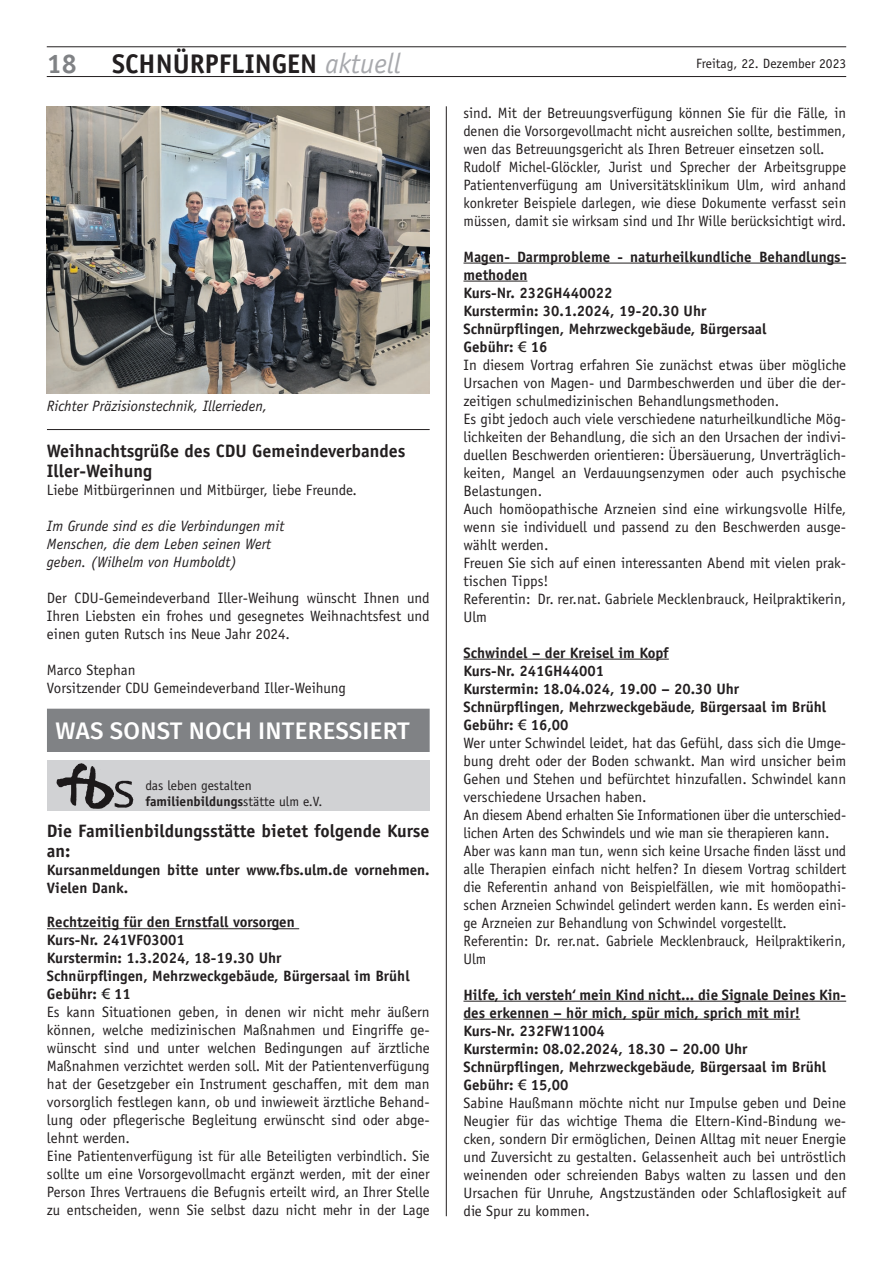
<style>
.page{position:relative;width:893px;height:1263px;background:#fff}
.page>*{position:absolute;margin:0;border:0;box-sizing:border-box;transform-origin:0 0}
.t1{font:700 27px "Officina Sans";color:#231f20}
.t2{font:700 27px "Officina Sans";color:#808285}
.t3{font:500 24px "Fira Sans";letter-spacing:.01em;color:#fff}
.t4{font:700 18px/19.5px "Officina Sans";color:#231f20}
.t5{font:15px/18px "Officina Sans";color:#231f20}
.t6{font:italic 15px/18px "Officina Sans";color:#231f20}
.t7{font:700 15px/18px "Officina Sans";color:#231f20}
.t8{font:13.5px/16.2px "Officina Sans";color:#231f20}
.s1{font-weight:400;font-style:italic;font-size:28.35px;color:#a8a9ad}
.s2{font-weight:700}
.s3{font-family:"Linotype Euro Font Ato F"}
</style>
<div class="page">
<hr style="left:47px;top:76px;width:799px;height:1px;background:#231f20">
<hr style="left:47px;top:47px;width:799px;height:1px;background:#231f20">
<hr style="left:446px;top:106px;width:1px;height:1110px;background:#231f20">
<hr style="left:463px;top:263px;width:383px;height:1px;background:#231f20">
<hr style="left:463px;top:281px;width:64px;height:1px;background:#231f20">
<hr style="left:463px;top:659px;width:206px;height:1px;background:#231f20">
<hr style="left:463px;top:1001px;width:383px;height:1px;background:#231f20">
<hr style="left:463px;top:1019px;width:337px;height:1px;background:#231f20">
<hr style="left:47px;top:429px;width:383px;height:1px;background:#231f20">
<hr style="left:47px;top:928px;width:252px;height:1px;background:#231f20">
<img style="left:47px;top:106px;width:383px;height:287px">
<div style="left:47px;top:709px;width:383px;height:42px;background:#808285"></div>
<div style="left:47px;top:760px;width:383px;height:51px;background:#d1d2d4"></div>
<img style="left:56px;top:763px;width:78px;height:45px">
<h1 class="t2" style="left:47px;top:47px;width:32px">18</h1>
<h1 class="t1" style="left:112px;top:47px;width:290px">SCHNÜRPFLINGEN <span class="s1">aktuell</span></h1>
<p class="t8" style="left:696px;top:55px;width:152px">Freitag, 22. Dezember 2023</p>
<p class="t5" style="left:463px;top:104px;width:384px">sind. Mit der Betreuungsverfügung können Sie für die Fälle, in denen die Vorsorgevollmacht nicht ausreichen sollte, bestimmen, wen das Betreuungsgericht als Ihren Betreuer einsetzen soll.<br>Rudolf Michel-Glöckler, Jurist und Sprecher der Arbeitsgruppe Patientenverfügung am Universitätsklinikum Ulm, wird anhand konkreter Beispiele darlegen, wie diese Dokumente verfasst sein müssen, damit sie wirksam sind und Ihr Wille berücksichtigt wird.</p>
<p class="t5" style="left:463px;top:248px;width:384px"><span class="s2">Magen- Darmprobleme - naturheilkundliche Behandlungs&shy;methoden<br>Kurs-Nr. 232GH440022<br>Kurstermin: 30.1.2024, 19-20.30 Uhr<br>Schnürpflingen, Mehrzweckgebäude, Bürgersaal<br>Gebühr:</span> <span class="s3">3</span> <span class="s2">16<br></span>In diesem Vortrag erfahren Sie zunächst etwas über mögliche Ursachen von Magen- und Darmbeschwerden und über die der&shy;zeitigen schulmedizinischen Behandlungsmethoden.<br>Es gibt jedoch auch viele verschiedene naturheilkundliche Mög&shy;lichkeiten der Behandlung, die sich an den Ursachen der indivi&shy;duellen Beschwerden orientieren: Übersäuerung, Unverträglich&shy;keiten, Mangel an Verdauungsenzymen oder auch psychische Belastungen.<br>Auch homöopathische Arzneien sind eine wirkungsvolle Hilfe, wenn sie individuell und passend zu den Beschwerden ausge&shy;wählt werden.<br>Freuen Sie sich auf einen interessanten Abend mit vielen prak&shy;tischen Tipps!<br>Referentin: Dr. rer.nat. Gabriele Mecklenbrauck, Heilpraktikerin, Ulm</p>
<p class="t5" style="left:463px;top:644px;width:384px"><span class="s2">Schwindel – der Kreisel im Kopf<br>Kurs-Nr. 241GH44001<br>Kurstermin: 18.04.024, 19.00 – 20.30 Uhr<br>Schnürpflingen, Mehrzweckgebäude, Bürgersaal im Brühl Gebühr:</span> <span class="s3">3</span> <span class="s2">16,00<br></span>Wer unter Schwindel leidet, hat das Gefühl, dass sich die Umge&shy;bung dreht oder der Boden schwankt. Man wird unsicher beim Gehen und Stehen und befürchtet hinzufallen. Schwindel kann verschiedene Ursachen haben.<br>An diesem Abend erhalten Sie Informationen über die unterschied&shy;lichen Arten des Schwindels und wie man sie therapieren kann.<br>Aber was kann man tun, wenn sich keine Ursache finden lässt und alle Therapien einfach nicht helfen? In diesem Vortrag schildert die Referentin anhand von Beispielfällen, wie mit homöopathi&shy;schen Arzneien Schwindel gelindert werden kann. Es werden eini&shy;ge Arzneien zur Behandlung von Schwindel vorgestellt.<br>Referentin: Dr. rer.nat. Gabriele Mecklenbrauck, Heilpraktikerin, Ulm</p>
<p class="t5" style="left:463px;top:986px;width:384px"><span class="s2">Hilfe, ich versteh‘ mein Kind nicht... die Signale Deines Kin&shy;des erkennen – hör mich, spür mich, sprich mit mir!<br>Kurs-Nr. 232FW11004<br>Kurstermin: 08.02.2024, 18.30 – 20.00 Uhr Schnürpflingen, Mehrzweckgebäude, Bürgersaal im Brühl Gebühr:</span> <span class="s3">3</span> <span class="s2">15,00<br></span>Sabine Haußmann möchte nicht nur Impulse geben und Deine Neugier für das wichtige Thema die Eltern-Kind-Bindung we&shy;cken, sondern Dir ermöglichen, Deinen Alltag mit neuer Energie und Zuversicht zu gestalten. Gelassenheit auch bei untröstlich weinenden oder schreienden Babys walten zu lassen und den Ursachen für Unruhe, Angstzuständen oder Schlaflosigkeit auf die Spur zu kommen.</p>
<p class="t6" style="left:47px;top:397px;width:222px">Richter Präzisionstechnik, Illerrieden,</p>
<p class="t4" style="left:47px;top:441px;width:360px">Weihnachtsgrüße des CDU Gemeindeverbandes<br>Iller-Weihung</p>
<p class="t5" style="left:47px;top:481px;width:311px">Liebe Mitbürgerinnen und Mitbürger, liebe Freunde.</p>
<p class="t6" style="left:47px;top:517px;width:239px">Im Grunde sind es die Verbindungen mit<br>Menschen, die dem Leben seinen Wert geben. (Wilhelm von Humboldt)</p>
<p class="t5" style="left:47px;top:589px;width:384px;text-align:justify">Der CDU-Gemeindeverband Iller-Weihung wünscht Ihnen und Ihren Liebsten ein frohes und gesegnetes Weihnachtsfest und einen guten Rutsch ins Neue Jahr 2024.</p>
<p class="t5" style="left:47px;top:661px;width:301px">Marco Stephan<br>Vorsitzender CDU Gemeindeverband Iller-Weihung</p>
<h2 class="t3" style="left:56px;top:712px;width:356px">WAS SONST NOCH INTERESSIERT</h2>
<p class="t8" style="left:145px;top:777px;width:179px">das leben gestalten <span class="s2">familienbildungs</span>stätte ulm e.V.</p>
<p class="t4" style="left:47px;top:821px;width:384px">Die Familienbildungsstätte bietet folgende Kurse an:</p>
<p class="t7" style="left:47px;top:860px;width:384px">Kursanmeldungen bitte unter www.fbs.ulm.de vornehmen.<br>Vielen Dank.</p>
<p class="t5" style="left:47px;top:913px;width:384px"><span class="s2">Rechtzeitig für den Ernstfall vorsorgen<br>Kurs-Nr. 241VF03001<br>Kurstermin: 1.3.2024, 18-19.30 Uhr<br>Schnürpflingen, Mehrzweckgebäude, Bürgersaal im Brühl Gebühr:</span> <span class="s3">3</span> <span class="s2">11<br></span>Es kann Situationen geben, in denen wir nicht mehr äußern können, welche medizinischen Maßnahmen und Eingriffe ge&shy;wünscht sind und unter welchen Bedingungen auf ärztliche Maßnahmen verzichtet werden soll. Mit der Patientenverfügung hat der Gesetzgeber ein Instrument geschaffen, mit dem man vorsorglich festlegen kann, ob und inwieweit ärztliche Behand&shy;lung oder pflegerische Begleitung erwünscht sind oder abge&shy;lehnt werden.<br>Eine Patientenverfügung ist für alle Beteiligten verbindlich. Sie sollte um eine Vorsorgevollmacht ergänzt werden, mit der einer Person Ihres Vertrauens die Befugnis erteilt wird, an Ihrer Stelle zu entscheiden, wenn Sie selbst dazu nicht mehr in der Lage</p>
</div>
